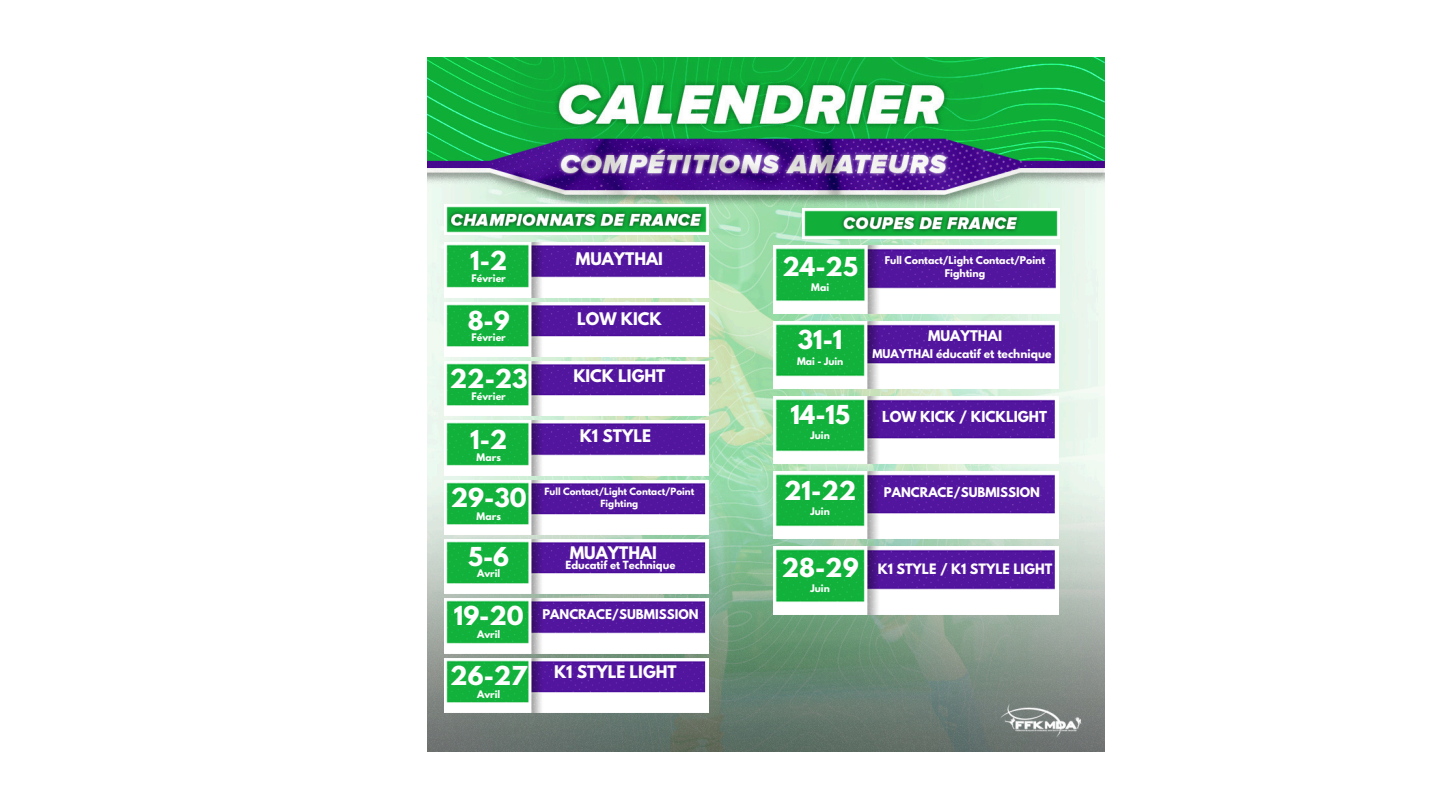
<style>
.page{position:relative;width:1440px;height:810px;background:#fff}
.page>*{position:absolute;margin:0;border:0;box-sizing:border-box;transform-origin:0 0}
.t1{font:700 23.1px "League Spartan";color:#fefefe}
.t2{font:700 15.4px "League Spartan";color:#fefefe}
.t3{font:700 13.4px "League Spartan";color:#fefefe}
.t4{font:700 13.1px "League Spartan";color:#fefefe}
.t5{font:700 12.7px "League Spartan";color:#fefefe}
.t6{font:700 11.9px "League Spartan";color:#fefefe}
.t7{font:700 10.7px "League Spartan";color:#fefefe}
.t8{font:700 10px "League Spartan";color:#fefefe}
.t9{font:700 9.5px/12.7px "League Spartan";color:#fefefe;text-align:center}
.t10{font:700 9.3px "League Spartan";color:#fefefe}
.t11{font:700 8.8px/11.9px "League Spartan";color:#fefefe;text-align:center}
</style>
<div class="page">
<img style="left:428px;top:58px;width:676px;height:694px">
<img style="left:445px;top:204px;width:263px;height:30px">
<img style="left:803px;top:209px;width:257px;height:29px">
<img style="left:445px;top:658px;width:263px;height:54px">
<img style="left:445px;top:599px;width:263px;height:54px">
<img style="left:445px;top:540px;width:263px;height:54px">
<img style="left:445px;top:480px;width:263px;height:55px">
<img style="left:445px;top:421px;width:263px;height:54px">
<img style="left:445px;top:362px;width:263px;height:54px">
<img style="left:445px;top:302px;width:263px;height:55px">
<img style="left:445px;top:243px;width:263px;height:54px">
<img style="left:773px;top:246px;width:287px;height:67px">
<img style="left:773px;top:321px;width:285px;height:68px">
<img style="left:773px;top:396px;width:285px;height:68px">
<img style="left:773px;top:471px;width:285px;height:68px">
<img style="left:773px;top:546px;width:285px;height:68px">
<p class="t1" style="left:470px;top:250px;width:39px">1-2</p>
<p class="t10" style="left:472px;top:273px;width:36px">Février</p>
<p class="t1" style="left:468px;top:309px;width:44px">8-9</p>
<p class="t2" style="left:577px;top:311px;width:86px">LOW KICK</p>
<p class="t10" style="left:472px;top:332px;width:36px">Février</p>
<p class="t1" style="left:450px;top:367px;width:79px">22-23</p>
<p class="t10" style="left:472px;top:392px;width:36px">Février</p>
<p class="t1" style="left:470px;top:428px;width:39px">1-2</p>
<p class="t10" style="left:477px;top:452px;width:26px">Mars</p>
<p class="t1" style="left:451px;top:486px;width:77px">29-30</p>
<p class="t10" style="left:477px;top:511px;width:26px">Mars</p>
<p class="t1" style="left:468px;top:545px;width:42px">5-6</p>
<p class="t10" style="left:477px;top:569px;width:25px">Avril</p>
<p class="t1" style="left:454px;top:605px;width:71px">19-20</p>
<p class="t10" style="left:477px;top:630px;width:25px">Avril</p>
<p class="t1" style="left:450px;top:664px;width:78px">26-27</p>
<h1 class="t10" style="left:477px;top:689px;width:25px">Avril</h1>
<h1 class="t2" style="left:576px;top:251px;width:89px">MUAYTHAI</h1>
<h1 class="t2" style="left:573px;top:368px;width:94px">KICK LIGHT</h1>
<h1 class="t2" style="left:580px;top:428px;width:73px">K1 STYLE</h1>
<h6 class="t11" style="left:545px;top:487px;width:151px">Full Contact/Light Contact/Point<br>Fighting</h6>
<h1 class="t2" style="left:570px;top:546px;width:89px">MUAYTHAI</h1>
<h6 class="t8" style="left:566px;top:560px;width:111px">Educatif et Technique</h6>
<h6 class="t6" style="left:542px;top:608px;width:158px">PANCRACE/SUBMISSION</h6>
<h6 class="t2" style="left:554px;top:664px;width:124px">K1 STYLE LIGHT</h6>
<h6 class="t1" style="left:783px;top:255px;width:77px">24-25</h6>
<h2 class="t10" style="left:811px;top:283px;width:19px">Mai</h2>
<h1 class="t1" style="left:798px;top:328px;width:46px">31-1</h1>
<h6 class="t10" style="left:797px;top:357px;width:48px">Mai - Juin</h6>
<h1 class="t1" style="left:790px;top:403px;width:61px">14-15</h1>
<h6 class="t10" style="left:811px;top:431px;width:21px">Juin</h6>
<h1 class="t9" style="left:885px;top:255px;width:162px">Full Contact/Light Contact/Point<br>Fighting</h1>
<h6 class="t4" style="left:928px;top:329px;width:76px">MUAYTHAI</h6>
<h1 class="t7" style="left:873px;top:349px;width:180px">MUAYTHAI éducatif et technique</h1>
<h6 class="t3" style="left:882px;top:410px;width:166px">LOW KICK / KICKLIGHT</h6>
<h1 class="t1" style="left:784px;top:480px;width:74px">21-22</h1>
<h6 class="t10" style="left:811px;top:507px;width:21px">Juin</h6>
<h1 class="t6" style="left:884px;top:486px;width:158px">PANCRACE/SUBMISSION</h1>
<h1 class="t1" style="left:782px;top:556px;width:78px">28-29</h1>
<h6 class="t10" style="left:811px;top:583px;width:21px">Juin</h6>
<h6 class="t5" style="left:878px;top:562px;width:176px">K1 STYLE / K1 STYLE LIGHT</h6>
</div>
